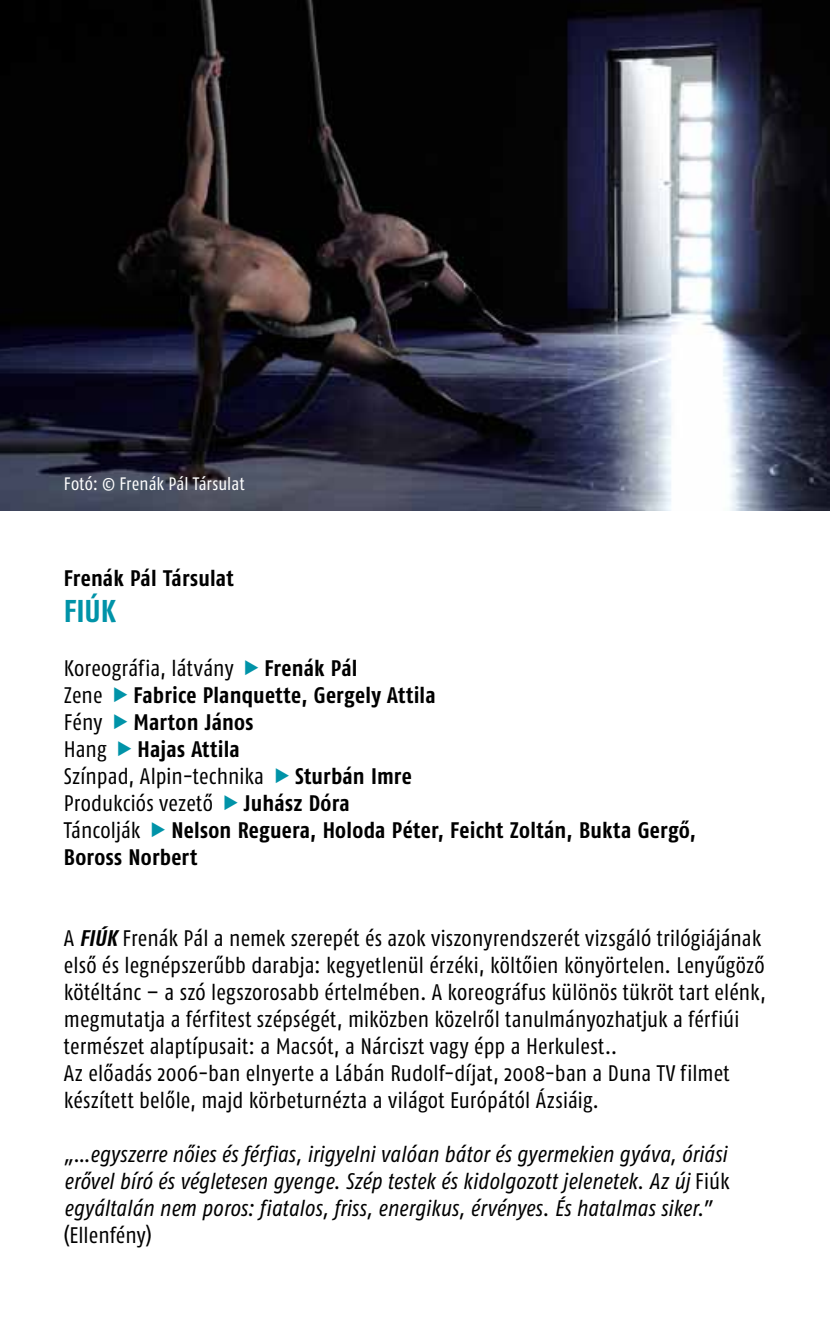
<style>
.page{position:relative;width:830px;height:1340px;background:#fff}
.page>*{position:absolute;margin:0;border:0;box-sizing:border-box;transform-origin:0 0}
.t1{font:700 31.5px "Fago Co";color:#0093a8}
.t2{font:condensed 22.5px/27px "Fago Pro";letter-spacing:.005em;color:#000}
.t3{font:italic condensed 22.5px/27px "Fago Pro";letter-spacing:.005em;color:#000}
.t4{font:700 22.5px/27px "Fago Co";letter-spacing:.01em;color:#000}
.t5{font:condensed 18px "Fago Pro";letter-spacing:.005em;color:#fff}
.s1{color:#0093a8}
.s2{font-family:"Fago Co";font-weight:700;font-stretch:normal}
.s3{font-family:"Fago Pro";font-weight:400;font-stretch:condensed}
.s4{font-family:"Fago Co Bold Italic H";font-stretch:normal}
.s5{font-style:normal}
</style>
<div class="page">
<img style="left:1px;top:0;width:828px;height:510px">
<img style="left:0;top:0;width:1px;height:1339px">
<p class="t5" style="left:64px;top:472px;width:182px">Fotó: © Frenák Pál Társulat</p>
<p class="t4" style="left:64px;top:564px;width:171px">Frenák Pál Társulat</p>
<h1 class="t1" style="left:64px;top:592px;width:54px">Fiúk</h1>
<p class="t2" style="left:64px;top:654px;width:295px">Koreográfia, látvány <span class="s1">◆</span> <span class="s2">Frenák Pál</span></p>
<p class="t4" style="left:64px;top:681px;width:373px"><span class="s3">Zene</span> <span class="s1">◆</span> Fabrice Planquette, Gergely Attila<br><span class="s3">Fény</span> <span class="s1">◆</span> Marton János<br><span class="s3">Hang</span> <span class="s1">◆</span> Hajas Attila</p>
<p class="t2" style="left:64px;top:762px;width:349px">Színpad, Alpin-technika <span class="s1">◆</span> <span class="s2">Sturbán Imre<br></span>Produkciós vezető <span class="s1">◆</span> <span class="s2">Juhász Dóra</span></p>
<p class="t4" style="left:64px;top:816px;width:633px"><span class="s3">Táncolják</span> <span class="s1">◆</span> Nelson Reguera, Holoda Péter, Feicht Zoltán, Bukta Gergő,<br>Boross Norbert</p>
<p class="t2" style="left:64px;top:924px;width:703px">A <span class="s4">FIÚK</span> Frenák Pál a nemek szerepét és azok viszonyrendszerét vizsgáló trilógiájának első és legnépszerűbb darabja: kegyetlenül érzéki, költőien könyörtelen. Lenyűgöző kötéltánc – a szó legszorosabb értelmében. A koreográfus különös tükröt tart elénk, megmutatja a férfitest szépségét, miközben közelről tanulmányozhatjuk a férfiúi természet alaptípusait: a Macsót, a Nárciszt vagy épp a Herkulest..<br>Az előadás 2006-ban elnyerte a Lábán Rudolf-díjat, 2008-ban a Duna TV filmet készített belőle, majd körbeturnézta a világot Európától Ázsiáig.</p>
<p class="t3" style="left:64px;top:1140px;width:667px">„…egyszerre nőies és férfias, irigyelni valóan bátor és gyermekien gyáva, óriási erővel bíró és végletesen gyenge. Szép testek és kidolgozott jelenetek. Az új <span class="s5">Fiúk </span>egyáltalán nem poros: fiatalos, friss, energikus, érvényes. És hatalmas siker.”</p>
<p class="t2" style="left:64px;top:1221px;width:89px">(Ellenfény)</p>
</div>
